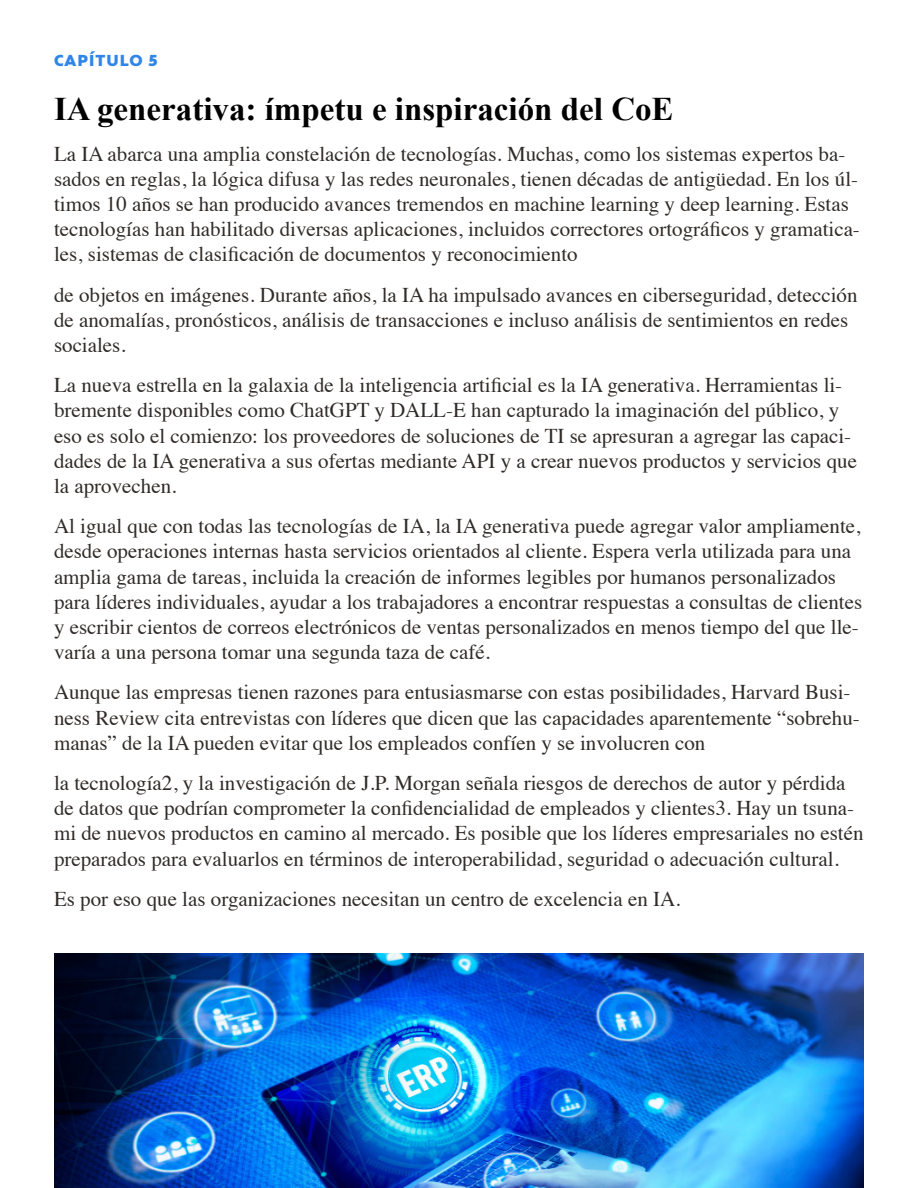
<style>
.page{position:relative;width:918px;height:1188px;background:#fff}
.page>*{position:absolute;margin:0;border:0;box-sizing:border-box;transform-origin:0 0}
.Normal__Web{font:700 33px "Times New Roman";color:#000}
.Normal__Web-2{font:21px/25.2px "Times";color:#302b28}
.Normal__Web-3{font:900 15px "Bw Modelica SS02";letter-spacing:.07em;color:#2f85e9}
</style>
<div class="page">
<img style="left:54px;top:954px;width:810px;height:234px">
<p class="Normal__Web-3" style="left:54px;top:50px;width:105px">CAPÍTULO 5</p>
<p class="Normal__Web" style="left:54px;top:86px;width:621px">IA generativa: ímpetu e inspiración del CoE</p>
<p class="Normal__Web-2" style="left:54px;top:139px;width:807px">La IA abarca una amplia constelación de tecnologías. Muchas, como los sistemas expertos ba&shy;sados en reglas, la lógica difusa y las redes neuronales, tienen décadas de antigüedad. En los úl&shy;timos 10 años se han producido avances tremendos en machine learning y deep learning. Estas tecnologías han habilitado diversas aplicaciones, incluidos correctores ortográficos y gramatica&shy;les, sistemas de clasificación de documentos y reconocimiento</p>
<p class="Normal__Web-2" style="left:54px;top:280px;width:805px">de objetos en imágenes. Durante años, la IA ha impulsado avances en ciberseguridad, detección de anomalías, pronósticos, análisis de transacciones e incluso análisis de sentimientos en redes sociales.</p>
<p class="Normal__Web-2" style="left:54px;top:371px;width:805px">La nueva estrella en la galaxia de la inteligencia artificial es la IA generativa. Herramientas li&shy;bremente disponibles como ChatGPT y DALL-E han capturado la imaginación del público, y eso es solo el comienzo: los proveedores de soluciones de TI se apresuran a agregar las capaci&shy;dades de la IA generativa a sus ofertas mediante API y a crear nuevos productos y servicios que la aprovechen.</p>
<p class="Normal__Web-2" style="left:54px;top:512px;width:810px">Al igual que con todas las tecnologías de IA, la IA generativa puede agregar valor ampliamente, desde operaciones internas hasta servicios orientados al cliente. Espera verla utilizada para una amplia gama de tareas, incluida la creación de informes legibles por humanos personalizados para líderes individuales, ayudar a los trabajadores a encontrar respuestas a consultas de clientes y escribir cientos de correos electrónicos de ventas personalizados en menos tiempo del que lle&shy;varía a una persona tomar una segunda taza de café.</p>
<p class="Normal__Web-2" style="left:54px;top:678px;width:807px">Aunque las empresas tienen razones para entusiasmarse con estas posibilidades, Harvard Busi&shy;ness Review cita entrevistas con líderes que dicen que las capacidades aparentemente “sobrehu&shy;manas” de la IA pueden evitar que los empleados confíen y se involucren con</p>
<p class="Normal__Web-2" style="left:54px;top:768px;width:811px">la tecnología2, y la investigación de J.P. Morgan señala riesgos de derechos de autor y pérdida de datos que podrían comprometer la confidencialidad de empleados y clientes3. Hay un tsuna&shy;mi de nuevos productos en camino al mercado. Es posible que los líderes empresariales no estén preparados para evaluarlos en términos de interoperabilidad, seguridad o adecuación cultural.</p>
<p class="Normal__Web-2" style="left:54px;top:884px;width:628px">Es por eso que las organizaciones necesitan un centro de excelencia en IA.</p>
</div>
